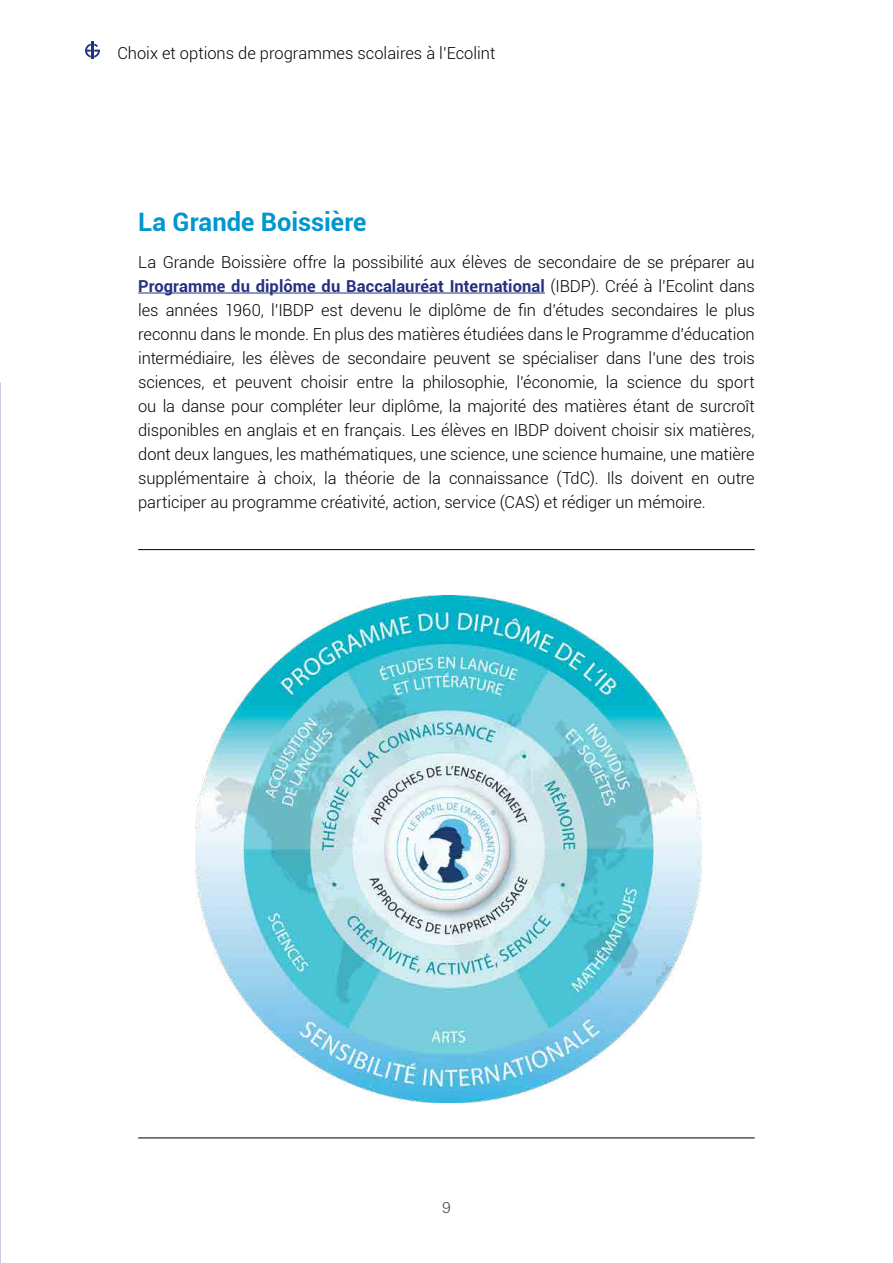
<style>
.page{position:relative;width:893px;height:1263px;background:#fff}
.page>*{position:absolute;margin:0;border:0;box-sizing:border-box;transform-origin:0 0}
.HTML_Address{font:700 25.5px "Roboto";color:#0097ce}
.HTML_Address-2{font:300 16.5px/24px "Roboto";color:#000;text-align:justify}
.t1{font:300 15.6px "Univers LT Std";color:#52555b}
.s1{font-weight:700;color:#253081}
</style>
<div class="page">
<hr style="left:138px;top:293px;width:407px;height:1px;background:#253081">
<img style="left:0;top:382px;width:1px;height:881px">
<img style="left:195px;top:596px;width:506px;height:506px">
<hr style="left:138px;top:1137px;width:617px;height:1px;background:#000">
<hr style="left:138px;top:549px;width:617px;height:1px;background:#000">
<svg style="left:85px;top:42px;width:15px;height:17px"></svg>
<p class="HTML_Address-2" style="left:117px;top:40px;width:380px">Choix et options de programmes scolaires à l’Ecolint</p>
<p class="HTML_Address" style="left:138px;top:204px;width:230px">La Grande Boissière</p>
<p class="HTML_Address-2" style="left:138px;top:249px;width:618px">La Grande Boissière offre la possibilité aux élèves de secondaire de se préparer au <span class="s1">Programme du diplôme du Baccalauréat International</span> (IBDP). Créé à l’Ecolint dans les années 1960, l’IBDP est devenu le diplôme de fin d’études secondaires le plus reconnu dans le monde. En plus des matières étudiées dans le Programme d’éducation intermédiaire, les élèves de secondaire peuvent se spécialiser dans l’une des trois sciences, et peuvent choisir entre la philosophie, l’économie, la science du sport ou la danse pour compléter leur diplôme, la majorité des matières étant de surcroît disponibles en anglais et en français. Les élèves en IBDP doivent choisir six matières, dont deux langues, les mathématiques, une science, une science humaine, une matière supplémentaire à choix, la théorie de la connaissance (TdC). Ils doivent en outre participer au programme créativité, action, service (CAS) et rédiger un mémoire.</p>
<p class="t1" style="left:442px;top:1198px;width:10px">9</p>
</div>
